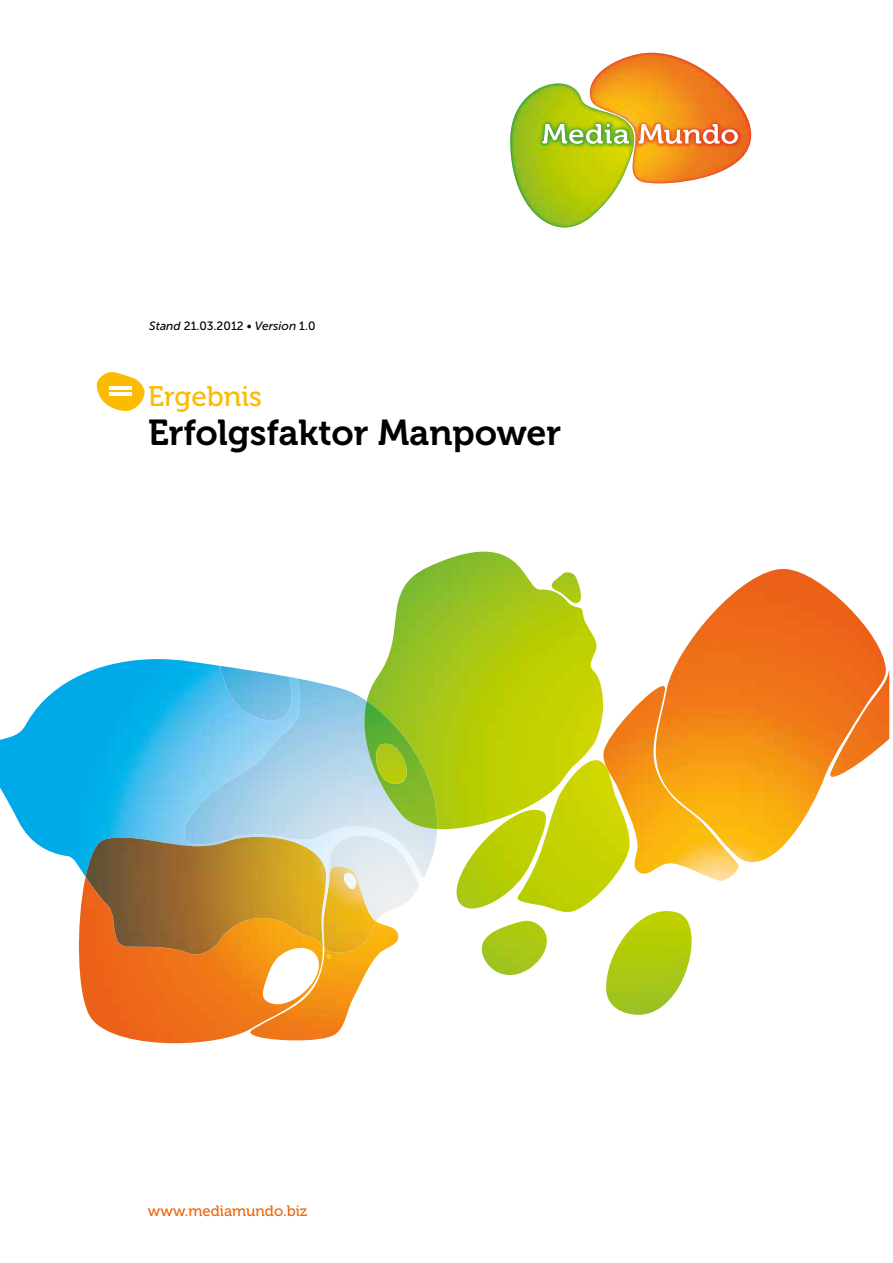
<style>
.page{position:relative;width:893px;height:1263px;background:#fff}
.page>*{position:absolute;margin:0;border:0;box-sizing:border-box;transform-origin:0 0}
.t1{font:35.85px "Museo 700";color:#000}
.t2{font:28.2px "Museo 500";color:#fabb00}
.t3{font:15px "Museo 500";color:#eb690b}
.t4{font:12px "Museo Sans 500";color:#000}
.s1{font-style:italic}
</style>
<div class="page">
<svg style="left:510px;top:53px;width:241px;height:174px"></svg>
<img style="left:78px;top:948px;width:269px;height:95px">
<svg style="left:260px;top:954px;width:107px;height:62px"></svg>
<img style="left:693px;top:569px;width:196px;height:312px">
<img style="left:367px;top:552px;width:326px;height:463px">
<img style="left:0;top:659px;width:423px;height:289px">
<img style="left:376px;top:878px;width:43px;height:43px">
<img style="left:220px;top:666px;width:73px;height:12px">
<img style="left:182px;top:678px;width:255px;height:200px">
<img style="left:86px;top:837px;width:290px;height:117px">
<img style="left:343px;top:873px;width:13px;height:16px">
<img style="left:362px;top:701px;width:76px;height:128px">
<img style="left:374px;top:744px;width:33px;height:40px">
<svg style="left:97px;top:372px;width:48px;height:39px"></svg>
<hr style="left:110px;top:387px;width:22px;height:3px;background:#fff">
<hr style="left:110px;top:392px;width:22px;height:3px;background:#fff">
<p class="t4" style="left:149px;top:319px;width:168px"><span class="s1">Stand</span> 21.03.2012 • <span class="s1">Version</span> 1.0</p>
<h2 class="t2" style="left:148px;top:381px;width:115px">Ergebnis</h2>
<h1 class="t1" style="left:148px;top:412px;width:415px">Erfolgsfaktor Manpower</h1>
<p class="t3" style="left:148px;top:1202px;width:161px">www.mediamundo.biz</p>
</div>
